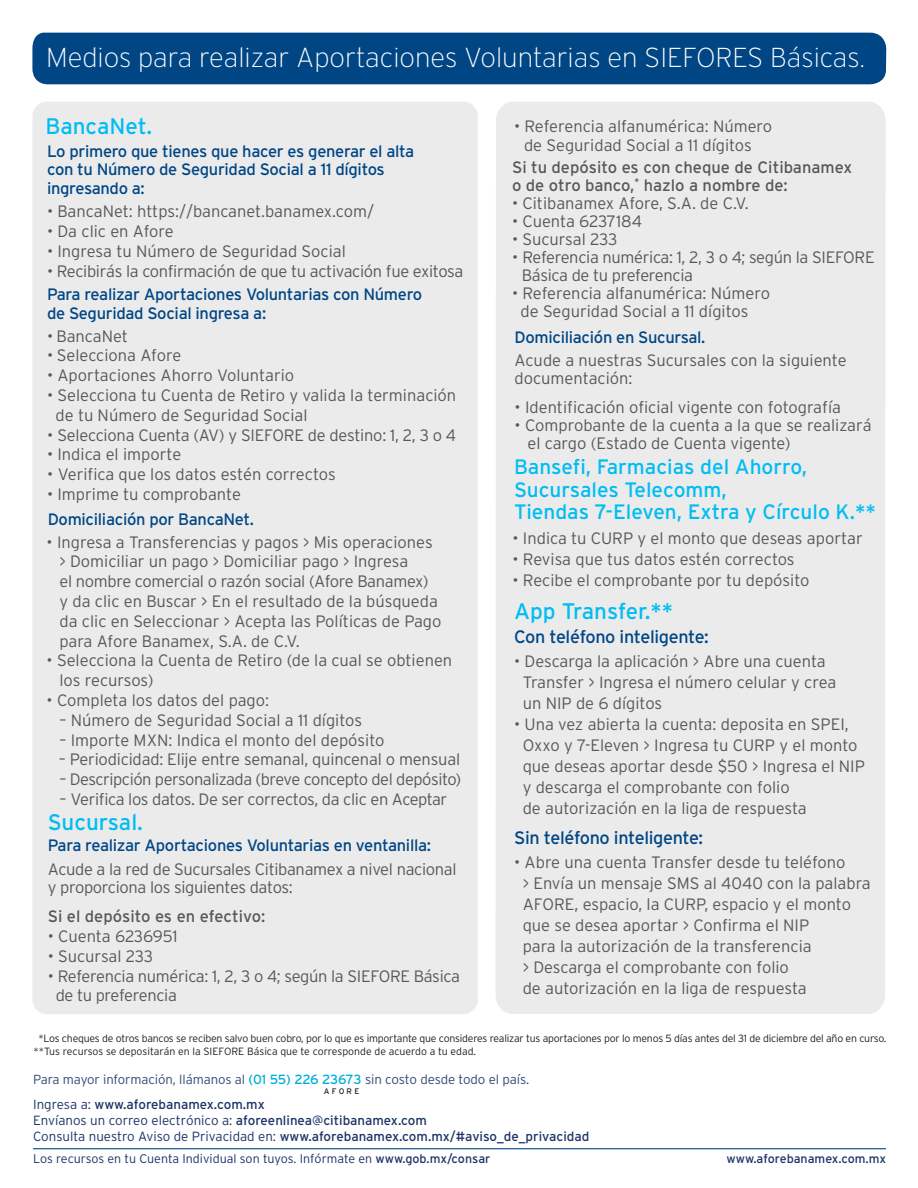
<style>
.page{position:relative;width:918px;height:1188px;background:#fff}
.page>*{position:absolute;margin:0;border:0;box-sizing:border-box;transform-origin:0 0}
.t1{font:200 27.45px "Interstate";color:#fff}
.t2{font:22.5px "Interstate";color:#00bdf2}
.t3{font:20.85px/22.2px "Interstate";color:#00bdf2}
.t4{font:18px "Interstate";letter-spacing:-.02em;color:#004685}
.t5{font:300 16.5px/21px "Interstate";color:#58585b}
.t6{font:300 16.5px/18px "Interstate";letter-spacing:-.02em;color:#58585b}
.t7{font:16.5px/18.6px "Interstate";letter-spacing:-.02em;color:#004685}
.t8{font:16.5px/18px "Interstate";color:#58585b}
.t9{font:300 16.5px "Interstate";letter-spacing:-.03em;color:#58585b}
.t10{font:13.35px/16px "Interstate";color:#1d3468}
.t11{font:300 13.05px "Interstate";letter-spacing:-.005em;color:#324a77}
.t12{font:300 12.45px "Interstate";color:#1d3468}
.t13{font:12.45px "Interstate";color:#1d3468}
.t14{font:300 10.5px/12.6px "Interstate";letter-spacing:-.02em;color:#221e1f}
.t15{font:8.1px "Interstate";color:#241d24}
.s1{font-weight:400;font-size:13.35px;color:#00b1d8}
.s2{font-size:13.35px}
.s3{font-weight:300}
.s4{font-weight:400}
</style>
<div class="page">
<div style="left:496px;top:102px;width:390px;height:912px;background:#ebebec"></div>
<div style="left:32px;top:102px;width:446px;height:912px;background:#ebebec;border-radius:15px"></div>
<div style="left:32px;top:33px;width:854px;height:51px;background:#004685"></div>
<hr style="left:33px;top:1148px;width:853px;height:1px;background:#004685">
<h1 class="t1" style="left:46px;top:42px;width:821px">Medios para realizar Aportaciones Voluntarias en SIEFORES Básicas.</h1>
<h2 class="t2" style="left:46px;top:113px;width:108px">BancaNet.</h2>
<p class="t7" style="left:47px;top:141px;width:369px">Lo primero que tienes que hacer es generar el alta con tu Número de Seguridad Social a 11 dígitos ingresando a:</p>
<p class="t5" style="left:47px;top:201px;width:329px">• BancaNet: https://bancanet.banamex.com/</p>
<p class="t5" style="left:47px;top:221px;width:128px">• Da clic en Afore</p>
<p class="t5" style="left:47px;top:240px;width:300px">• Ingresa tu Número de Seguridad Social</p>
<p class="t6" style="left:47px;top:262px;width:418px">• Recibirás la confirmación de que tu activación fue exitosa</p>
<p class="t7" style="left:47px;top:284px;width:377px;line-height:19.8px">Para realizar Aportaciones Voluntarias con Número de Seguridad Social ingresa a:</p>
<p class="t5" style="left:47px;top:325px;width:82px">• BancaNet</p>
<p class="t5" style="left:47px;top:345px;width:136px">• Selecciona Afore</p>
<p class="t5" style="left:47px;top:365px;width:249px">• Aportaciones Ahorro Voluntario</p>
<p class="t5" style="left:56px;top:385px;width:402px;line-height:19.8px;text-indent:-9px">• Selecciona tu Cuenta de Retiro y valida la terminación de tu Número de Seguridad Social</p>
<p class="t5" style="left:47px;top:424px;width:411px">• Selecciona Cuenta (AV) y SIEFORE de destino: 1, 2, 3 o 4</p>
<p class="t5" style="left:47px;top:444px;width:136px">• Indica el importe</p>
<p class="t5" style="left:47px;top:464px;width:290px">• Verifica que los datos estén correctos</p>
<p class="t5" style="left:47px;top:484px;width:195px">• Imprime tu comprobante</p>
<p class="t7" style="left:48px;top:510px;width:208px">Domiciliación por BancaNet.</p>
<p class="t5" style="left:59px;top:532px;width:384px;line-height:19.8px;text-indent:-13px">• Ingresa a Transferencias y pagos &gt; Mis operaciones &gt; Domiciliar un pago &gt; Domiciliar pago &gt; Ingresa<br>el nombre comercial o razón social (Afore Banamex)<br>y da clic en Buscar &gt; En el resultado de la búsqueda da clic en Seleccionar &gt; Acepta las Políticas de Pago para Afore Banamex, S.A. de C.V.</p>
<p class="t5" style="left:59px;top:650px;width:394px;line-height:19.8px;text-indent:-13px">• Selecciona la Cuenta de Retiro (de la cual se obtienen los recursos)</p>
<p class="t5" style="left:47px;top:689px;width:224px">• Completa los datos del pago:</p>
<p class="t5" style="left:59px;top:709px;width:304px">– Número de Seguridad Social a 11 dígitos</p>
<p class="t5" style="left:59px;top:729px;width:327px">– Importe MXN: Indica el monto del depósito</p>
<p class="t5" style="left:59px;top:749px;width:403px">– Periodicidad: Elije entre semanal, quincenal o mensual</p>
<p class="t9" style="left:59px;top:770px;width:403px">– Descripción personalizada (breve concepto del depósito)</p>
<p class="t6" style="left:59px;top:790px;width:389px">– Verifica los datos. De ser correctos, da clic en Aceptar</p>
<h2 class="t2" style="left:48px;top:810px;width:97px">Sucursal.</h2>
<p class="t7" style="left:48px;top:836px;width:385px">Para realizar Aportaciones Voluntarias en ventanilla:</p>
<p class="t6" style="left:48px;top:860px;width:410px">Acude a la red de Sucursales Citibanamex a nivel nacional y proporciona los siguientes datos:</p>
<p class="t8" style="left:48px;top:907px;width:219px">Si el depósito es en efectivo:</p>
<p class="t5" style="left:48px;top:925px;width:132px">• Cuenta 6236951</p>
<p class="t5" style="left:48px;top:945px;width:107px">• Sucursal 233</p>
<p class="t6" style="left:56px;top:966px;width:406px;line-height:19.8px;text-indent:-8px">• Referencia numérica: 1, 2, 3 o 4; según la SIEFORE Básica de tu preferencia</p>
<p class="t5" style="left:524px;top:116px;width:250px;line-height:19.8px;text-indent:-10px">• Referencia alfanumérica: Número de Seguridad Social a 11 dígitos</p>
<p class="t8" style="left:512px;top:158px;width:342px">Si tu depósito es con cheque de Citibanamex o de otro banco,<sup>*</sup> hazlo a nombre de:</p>
<p class="t5" style="left:512px;top:192px;width:238px">• Citibanamex Afore, S.A. de C.V.</p>
<p class="t5" style="left:512px;top:210px;width:132px">• Cuenta 6237184</p>
<p class="t5" style="left:512px;top:228px;width:107px">• Sucursal 233</p>
<p class="t6" style="left:522px;top:248px;width:354px;text-indent:-10px">• Referencia numérica: 1, 2, 3 o 4; según la SIEFORE<br>Básica de tu preferencia</p>
<p class="t5" style="left:521px;top:284px;width:251px;line-height:18px;text-indent:-9px">• Referencia alfanumérica: Número de Seguridad Social a 11 dígitos</p>
<p class="t7" style="left:515px;top:328px;width:192px">Domiciliación en Sucursal.</p>
<p class="t5" style="left:515px;top:351px;width:334px;line-height:18px">Acude a nuestras Sucursales con la siguiente documentación:</p>
<p class="t5" style="left:515px;top:396px;width:328px">• Identificación oficial vigente con fotografía</p>
<p class="t5" style="left:527px;top:416px;width:346px;line-height:18px;text-indent:-13px">• Comprobante de la cuenta a la que se realizará el cargo (Estado de Cuenta vigente)</p>
<p class="t3" style="left:514px;top:456px;width:364px">Bansefi, Farmacias del Ahorro,<br>Sucursales Telecomm,<br>Tiendas 7-Eleven, Extra y Círculo K.**</p>
<p class="t5" style="left:512px;top:528px;width:352px">• Indica tu CURP y el monto que deseas aportar</p>
<p class="t5" style="left:512px;top:549px;width:284px">• Revisa que tus datos estén correctos</p>
<p class="t5" style="left:512px;top:570px;width:299px">• Recibe el comprobante por tu depósito</p>
<h2 class="t2" style="left:514px;top:598px;width:160px">App Transfer.**</h2>
<p class="t4" style="left:514px;top:626px;width:196px">Con teléfono inteligente:</p>
<p class="t5" style="left:523px;top:650px;width:315px;text-indent:-9px">• Descarga la aplicación &gt; Abre una cuenta<br>Transfer &gt; Ingresa el número celular y crea un NIP de 6 dígitos</p>
<p class="t5" style="left:523px;top:713px;width:344px;text-indent:-9px">• Una vez abierta la cuenta: deposita en SPEI, Oxxo y 7-Eleven &gt; Ingresa tu CURP y el monto que deseas aportar desde $50 &gt; Ingresa el NIP y descarga el comprobante con folio<br>de autorización en la liga de respuesta</p>
<p class="t4" style="left:514px;top:827px;width:191px">Sin teléfono inteligente:</p>
<p class="t5" style="left:523px;top:851px;width:350px;text-indent:-9px">• Abre una cuenta Transfer desde tu teléfono<br>&gt; Envía un mensaje SMS al 4040 con la palabra AFORE, espacio, la CURP, espacio y el monto que se desea aportar &gt; Confirma el NIP<br>para la autorización de la transferencia<br>&gt; Descarga el comprobante con folio<br>de autorización en la liga de respuesta</p>
<p class="t14" style="left:34px;top:1032px;width:854px;text-indent:5px">*Los cheques de otros bancos se reciben salvo buen cobro, por lo que es importante que consideres realizar tus aportaciones por lo menos 5 días antes del 31 de diciembre del año en curso. **Tus recursos se depositarán en la SIEFORE Básica que te corresponde de acuerdo a tu edad.</p>
<p class="t11" style="left:33px;top:1073px;width:498px">Para mayor información, llámanos al <span class="s1">(01 55) 226 23673</span> <span class="s2">sin costo desde todo el país.</span></p>
<p class="t10" style="left:33px;top:1096px;width:558px"><span class="s3">Ingresa a:</span> www.aforebanamex.com.mx<br><span class="s3">Envíanos un correo electrónico a:</span> aforeenlinea@citibanamex.com<br><span class="s3">Consulta nuestro Aviso de Privacidad en:</span> www.aforebanamex.com.mx/#aviso_de_privacidad</p>
<p class="t12" style="left:33px;top:1152px;width:459px">Los recursos en tu Cuenta Individual son tuyos. Infórmate en <span class="s4">www.gob.mx/consar</span></p>
<p class="t15" style="left:324px;top:1086px;width:37px">A F O R E</p>
<p class="t13" style="left:727px;top:1152px;width:161px">www.aforebanamex.com.mx</p>
</div>
